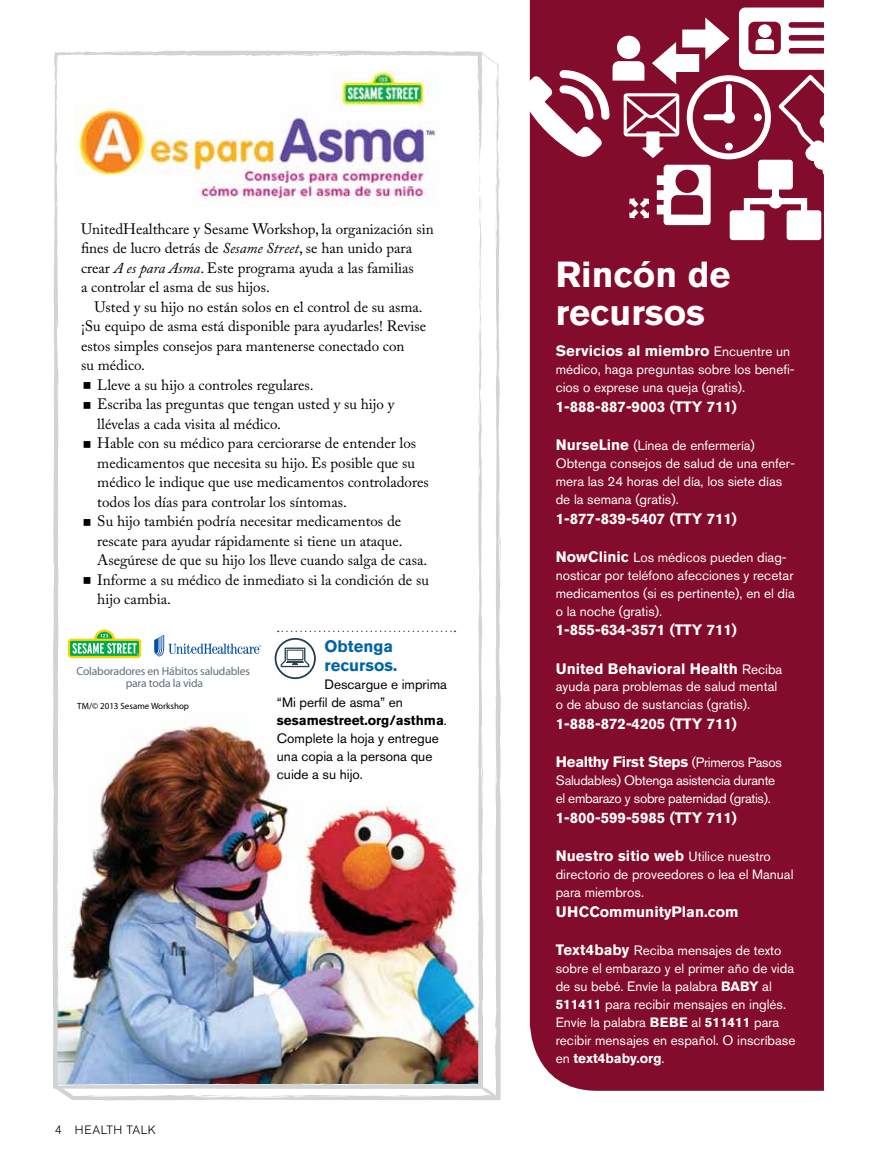
<style>
.page{position:relative;width:878px;height:1161px;background:#fff}
.page>*{position:absolute;margin:0;border:0;box-sizing:border-box;transform-origin:0 0}
.t1{font:700 36px/37.5px "Akzidenz Grotesk BE";color:#fff}
.t2{font:700 16.5px/19.5px "Akzidenz Grotesk BE";color:#0065a4}
.t3{font:15px/19.5px "Adobe Caslon Pro";color:#000}
.t4{font:700 15px "Akzidenz Grotesk BE";color:#fff}
.t5{font:13.5px/18px "Akzidenz Grotesk BE";color:#fff}
.t6{font:13.5px/18px "Akzidenz Grotesk BE";color:#000}
.t7{font:13.5px/18px "Akzidenz Grotesk BE";letter-spacing:-.025em;color:#fff}
.t8{font:300 12px "Akzidenz Grotesk BE";letter-spacing:.05em;color:#000}
.t9{font:11.55px/12px "Interstate";letter-spacing:-.015em;color:#5c6f7c;text-align:center}
.t10{font:9px "Myriad Pro";color:#000}
.s1{font-style:italic}
.s2{font-weight:700}
.s3{font-weight:400;font-size:13.5px}
.s4{font-weight:700;font-size:15px}
</style>
<div class="page">
<div style="left:530px;top:0;width:294px;height:1091px;background:#830b2c"></div>
<div style="left:786px;top:210px;width:35px;height:30px;background:#fff;border-radius:3px"></div>
<div style="left:729px;top:210px;width:35px;height:30px;background:#fff;border-radius:3px"></div>
<svg style="left:530px;top:8px;width:294px;height:217px"></svg>
<img style="left:53px;top:52px;width:448px;height:1049px">
<svg style="left:306px;top:51px;width:93px;height:6px"></svg>
<svg style="left:468px;top:52px;width:19px;height:5px"></svg>
<svg style="left:495px;top:71px;width:5px;height:61px"></svg>
<svg style="left:495px;top:147px;width:5px;height:62px"></svg>
<svg style="left:496px;top:337px;width:4px;height:44px"></svg>
<svg style="left:499px;top:602px;width:2px;height:21px"></svg>
<svg style="left:381px;top:1095px;width:54px;height:2px"></svg>
<svg style="left:359px;top:1095px;width:12px;height:1px"></svg>
<svg style="left:319px;top:1095px;width:13px;height:1px"></svg>
<svg style="left:199px;top:1095px;width:81px;height:3px"></svg>
<svg style="left:129px;top:1095px;width:24px;height:2px"></svg>
<svg style="left:100px;top:1095px;width:13px;height:1px"></svg>
<svg style="left:53px;top:1001px;width:6px;height:74px"></svg>
<svg style="left:53px;top:789px;width:1px;height:38px"></svg>
<svg style="left:56px;top:285px;width:1px;height:12px"></svg>
<svg style="left:455px;top:1086px;width:42px;height:13px"></svg>
<img style="left:74px;top:70px;width:365px;height:137px">
<svg style="left:154px;top:635px;width:107px;height:21px"></svg>
<svg style="left:68px;top:630px;width:73px;height:28px"></svg>
<svg style="left:278px;top:631px;width:177px;height:1px"></svg>
<svg style="left:274px;top:638px;width:42px;height:41px"></svg>
<svg style="left:84px;top:382px;width:6px;height:7px"></svg>
<svg style="left:84px;top:401px;width:6px;height:7px"></svg>
<svg style="left:84px;top:440px;width:6px;height:7px"></svg>
<svg style="left:84px;top:518px;width:6px;height:7px"></svg>
<svg style="left:84px;top:577px;width:6px;height:7px"></svg>
<p class="t3" style="left:81px;top:219px;width:354px">UnitedHealthcare y Sesame Workshop, la organización sin fines de lucro detrás de <span class="s1">Sesame Street</span>, se han unido para crear <span class="s1">A es para Asma</span>. Este programa ayuda a las familias<br>a controlar el asma de sus hijos.</p>
<p class="t3" style="left:94px;top:297px;width:330px">Usted y su hijo no están solos en el control de su asma.</p>
<p class="t3" style="left:81px;top:316px;width:346px">¡Su equipo de asma está disponible para ayudarles! Revise</p>
<p class="t3" style="left:81px;top:336px;width:325px">estos simples consejos para mantenerse conectado con</p>
<p class="t3" style="left:81px;top:355px;width:66px">su médico.</p>
<p class="t3" style="left:97px;top:375px;width:218px">Lleve a su hijo a controles regulares.</p>
<p class="t3" style="left:97px;top:394px;width:298px">Escriba las preguntas que tengan usted y su hijo y</p>
<p class="t3" style="left:97px;top:414px;width:185px">llévelas a cada visita al médico.</p>
<p class="t3" style="left:97px;top:433px;width:320px">Hable con su médico para cerciorarse de entender los</p>
<p class="t3" style="left:97px;top:453px;width:319px">medicamentos que necesita su hijo. Es posible que su</p>
<p class="t3" style="left:97px;top:472px;width:333px">médico le indique que use medicamentos controladores</p>
<p class="t3" style="left:97px;top:492px;width:251px">todos los días para controlar los síntomas.</p>
<p class="t3" style="left:97px;top:511px;width:305px">Su hijo también podría necesitar medicamentos de</p>
<p class="t3" style="left:97px;top:531px;width:307px">rescate para ayudar rápidamente si tiene un ataque.</p>
<p class="t3" style="left:97px;top:550px;width:331px">Asegúrese de que su hijo los lleve cuando salga de casa.</p>
<p class="t3" style="left:97px;top:570px;width:333px">Informe a su médico de inmediato si la condición de su</p>
<p class="t3" style="left:97px;top:589px;width:75px">hijo cambia.</p>
<p class="t2" style="left:324px;top:636px;width:74px">Obtenga recursos.</p>
<p class="t6" style="left:277px;top:675px;width:171px;text-indent:48px">Descargue e imprima “Mi perfil de asma” en <span class="s2">sesamestreet.org/asthma</span>.<br>Complete la hoja y entregue una copia a la persona que cuide a su hijo.</p>
<p class="t9" style="left:77px;top:665px;width:175px">Colaboradores en Hábitos saludables para toda la vida</p>
<p class="t10" style="left:77px;top:700px;width:113px">TM/© 2013 Sesame Workshop</p>
<p class="t8" style="left:55px;top:1123px;width:103px">4 HEALTH TALK</p>
<h1 class="t1" style="left:555px;top:256px;width:176px">Rincón de recursos</h1>
<p class="t4" style="left:555px;top:342px;width:236px">Servicios al miembro <span class="s3">Encuentre un</span></p>
<p class="t5" style="left:555px;top:360px;width:241px">médico, haga preguntas sobre los benefi&shy;cios o exprese una queja (gratis).</p>
<p class="t4" style="left:555px;top:398px;width:183px">1-888-887-9003 (TTY 711)</p>
<p class="t5" style="left:555px;top:436px;width:241px"><span class="s4">NurseLine</span> (Línea de enfermería)<br>Obtenga consejos de salud de una enfer&shy;mera las 24 horas del día, los siete días de la semana (gratis).</p>
<p class="t4" style="left:555px;top:510px;width:183px">1-877-839-5407 (TTY 711)</p>
<p class="t5" style="left:555px;top:548px;width:240px"><span class="s4">NowClinic</span> Los médicos pueden diag&shy;nosticar por teléfono afecciones y recetar medicamentos (si es pertinente), en el día o la noche (gratis).</p>
<p class="t4" style="left:555px;top:621px;width:183px">1-855-634-3571 (TTY 711)</p>
<p class="t4" style="left:555px;top:660px;width:228px">United Behavioral Health <span class="s3">Reciba</span></p>
<p class="t5" style="left:555px;top:678px;width:223px">ayuda para problemas de salud mental o de abuso de sustancias (gratis).</p>
<p class="t4" style="left:555px;top:715px;width:183px">1-888-872-4205 (TTY 711)</p>
<p class="t4" style="left:555px;top:753px;width:228px">Healthy First Steps <span class="s3">(Primeros Pasos</span></p>
<p class="t7" style="left:555px;top:771px;width:221px">Saludables) Obtenga asistencia durante el embarazo y sobre paternidad (gratis).</p>
<p class="t4" style="left:555px;top:809px;width:183px">1-800-599-5985 (TTY 711)</p>
<p class="t4" style="left:555px;top:847px;width:217px">Nuestro sitio web <span class="s3">Utilice nuestro</span></p>
<p class="t5" style="left:555px;top:865px;width:239px">directorio de proveedores o lea el Manual para miembros.</p>
<p class="t4" style="left:555px;top:903px;width:184px">U HCCommunityPlan.com</p>
<p class="t5" style="left:555px;top:941px;width:241px"><span class="s4">Text4baby</span> Reciba mensajes de texto sobre el embarazo y el primer año de vida de su bebé. Envíe la palabra <span class="s2">BABY</span> al <span class="s2">511411</span> para recibir mensajes en inglés.<br>Envíe la palabra <span class="s2">BEBE</span> al <span class="s2">511411</span> para recibir mensajes en español. O inscríbase en <span class="s2">text4baby.org</span>.</p>
</div>
